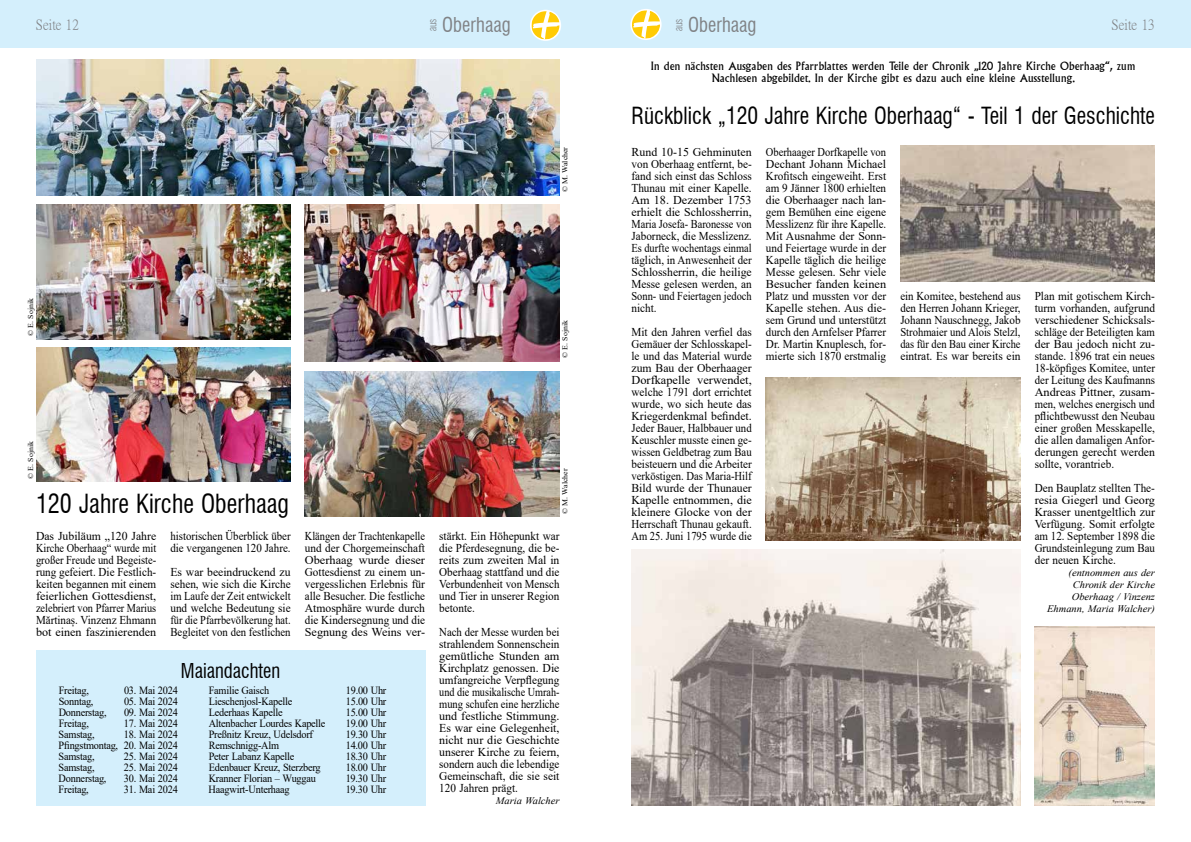
<style>
.page{position:relative;width:1191px;height:842px;background:#fff}
.page>*{position:absolute;margin:0;border:0;box-sizing:border-box;transform-origin:0 0}
.t1{font:condensed 25.7px "Swiss 721 BT";color:#000;scale:.94 1}
.t2{font:condensed 23.1px "Swiss 721 BT";color:#000;scale:.93 1}
.t3{font:condensed 20px "Swiss 721 BT";color:#808285;scale:.94 1}
.t4{font:condensed 20px "Swiss 721 BT";color:#000;scale:.94 1}
.t5{font:14.3px "P Ming Li U Ext B";color:#808285;scale:.96 1}
.t6{font:12px/12px "Times New Roman";color:#000;text-align:justify;scale:.94 1}
.t7{font:12px/12px "Times New Roman";color:#000;text-align:justify}
.t8{font:12px/12px "Times New Roman";color:#000;text-align:justify;scale:.88 1}
.t9{font:12px/12px "Times New Roman";color:#000;scale:.9 1}
.t10{font:12px/12px "Times New Roman";color:#000;text-align:justify;scale:.87 1}
.t11{font:12px/12px "Albert DB Normal";color:#000;text-align:center;scale:.94 1}
.t12{font:12px/12px "Times New Roman";color:#000;text-align:justify;scale:.93 1}
.t13{font:12px/12px "Times New Roman";color:#000;text-align:justify;scale:.91 1}
.t14{font:300 condensed 11.1px "Swiss 721 BT";color:#808285;scale:.93 1}
.t15{font:11px "Times New Roman";letter-spacing:-.02em;color:#000;scale:.93 1}
.t16{font:italic 10px/12px "Times New Roman";color:#000;text-align:right;scale:1.04 1}
.t17{font:7.5px "Times New Roman";color:#000;scale:1.05 1}
</style>
<div class="page">
<div style="left:596px;top:0;width:595px;height:48px;background:#d4effc"></div>
<svg style="left:630px;top:9px;width:31px;height:31px"></svg>
<svg style="left:632px;top:10px;width:28px;height:29px"></svg>
<div style="left:0;top:0;width:595px;height:48px;background:#d4effc"></div>
<svg style="left:530px;top:10px;width:31px;height:31px"></svg>
<svg style="left:531px;top:11px;width:28px;height:28px"></svg>
<div style="left:36px;top:650px;width:389px;height:156px;background:#d4effc"></div>
<img style="left:36px;top:205px;width:255px;height:134px">
<img style="left:305px;top:371px;width:254px;height:146px">
<img style="left:36px;top:60px;width:523px;height:136px">
<img style="left:305px;top:205px;width:254px;height:156px">
<img style="left:36px;top:348px;width:255px;height:134px">
<img style="left:631px;top:549px;width:389px;height:257px">
<img style="left:1034px;top:626px;width:121px;height:180px">
<img style="left:900px;top:145px;width:255px;height:136px">
<img style="left:766px;top:377px;width:254px;height:163px">
<p class="t5" style="left:36px;top:17px;width:46px">Seite 12</p>
<p class="t14" style="left:426px;top:31px;width:15px;rotate:-90deg">aus</p>
<h3 class="t3" style="left:442px;top:13px;width:74px">Oberhaag</h3>
<p class="t14" style="left:672px;top:31px;width:15px;rotate:-90deg">aus</p>
<h3 class="t3" style="left:688px;top:13px;width:74px">Oberhaag</h3>
<p class="t5" style="left:1111px;top:18px;width:46px">Seite 13</p>
<p class="t11" style="left:651px;top:60px;width:517px">In den nächsten Ausgaben des Pfarrblattes werden Teile der Chronik „120 Jahre Kirche Oberhaag“, zum<br>Nachlesen abgebildet. In der Kirche gibt es dazu auch eine kleine Ausstellung.</p>
<p class="t17" style="left:25px;top:336px;width:38px;rotate:-90deg">© E. Sojnik</p>
<p class="t17" style="left:25px;top:479px;width:38px;rotate:-90deg">© E. Sojnik</p>
<h1 class="t1" style="left:36px;top:488px;width:271px">120 Jahre Kirche Oberhaag</h1>
<p class="t17" style="left:560px;top:192px;width:45px;rotate:-90deg">© M. Walcher</p>
<p class="t17" style="left:560px;top:358px;width:38px;rotate:-90deg">© E. Sojnik</p>
<p class="t17" style="left:560px;top:514px;width:45px;rotate:-90deg">© M. Walcher</p>
<p class="t7" style="left:36px;top:530px;width:122px">Das Jubiläum „120 Jahre Kirche Oberhaag“ wurde mit großer Freude und Begeiste&shy;rung gefeiert. Die Festlich&shy;keiten begannen mit einem feierlichen Gottesdienst, zelebriert von Pfarrer Marius Mărtinaș. Vinzenz Ehmann bot einen faszinierenden</p>
<p class="t9" style="left:170px;top:530px;width:135px">historischen Überblick über die vergangenen 120 Jahre.</p>
<p class="t10" style="left:305px;top:530px;width:140px">Klängen der Trachtenkapelle und der Chorgemeinschaft Oberhaag wurde dieser Gottesdienst zu einem un&shy;vergesslichen Erlebnis für alle Besucher. Die festliche Atmosphäre wurde durch die Kindersegnung und die Segnung des Weins ver-</p>
<p class="t6" style="left:439px;top:530px;width:129px">stärkt. Ein Höhepunkt war die Pferdesegnung, die be&shy;reits zum zweiten Mal in Oberhaag stattfand und die Verbundenheit von Mensch und Tier in unserer Region betonte.</p>
<p class="t7" style="left:170px;top:566px;width:122px">Es war beeindruckend zu sehen, wie sich die Kirche im Laufe der Zeit entwickelt und welche Bedeutung sie für die Pfarrbevölkerung hat.<br>Begleitet von den festlichen</p>
<p class="t9" style="left:439px;top:626px;width:135px;text-align:justify">Nach der Messe wurden bei strahlendem Sonnenschein gemütliche Stunden am Kirchplatz genossen. Die umfangreiche Verpflegung und die musikalische Umrah&shy;mung schufen eine herzliche und festliche Stimmung.<br>Es war eine Gelegenheit, nicht nur die Geschichte unserer Kirche zu feiern, sondern auch die lebendige Gemeinschaft, die sie seit 120 Jahren prägt.</p>
<p class="t16" style="left:496px;top:794px;width:63px">Maria Walcher</p>
<h3 class="t4" style="left:181px;top:658px;width:107px">Maiandachten</h3>
<p class="t15" style="left:59px;top:683px;width:34px">Freitag,</p>
<p class="t15" style="left:124px;top:683px;width:59px">03. Mai 2024</p>
<p class="t15" style="left:209px;top:683px;width:66px">Familie Gaisch</p>
<p class="t15" style="left:346px;top:683px;width:45px">19.00 Uhr</p>
<p class="t15" style="left:59px;top:694px;width:39px">Sonntag,</p>
<p class="t15" style="left:124px;top:694px;width:59px">05. Mai 2024</p>
<p class="t15" style="left:209px;top:694px;width:91px">Lieschenjosl-Kapelle</p>
<p class="t15" style="left:346px;top:694px;width:45px">15.00 Uhr</p>
<p class="t15" style="left:59px;top:705px;width:53px">Donnerstag,</p>
<p class="t15" style="left:124px;top:705px;width:59px">09. Mai 2024</p>
<p class="t15" style="left:209px;top:705px;width:81px">Lederhaas Kapelle</p>
<p class="t15" style="left:346px;top:705px;width:45px">15.00 Uhr</p>
<p class="t15" style="left:59px;top:716px;width:34px">Freitag,</p>
<p class="t15" style="left:124px;top:716px;width:59px">17. Mai 2024</p>
<p class="t15" style="left:209px;top:716px;width:127px">Altenbacher Lourdes Kapelle</p>
<p class="t15" style="left:346px;top:716px;width:45px">19.00 Uhr</p>
<p class="t15" style="left:59px;top:727px;width:40px">Samstag,</p>
<p class="t15" style="left:124px;top:727px;width:59px">18. Mai 2024</p>
<p class="t15" style="left:209px;top:727px;width:114px">Preßnitz Kreuz, Udelsdorf</p>
<p class="t15" style="left:346px;top:727px;width:45px">19.30 Uhr</p>
<p class="t15" style="left:59px;top:738px;width:130px">Pfingstmontag, 20. Mai 2024</p>
<p class="t15" style="left:209px;top:738px;width:77px">Remschnigg-Alm</p>
<p class="t15" style="left:346px;top:738px;width:45px">14.00 Uhr</p>
<p class="t15" style="left:59px;top:749px;width:40px">Samstag,</p>
<p class="t15" style="left:124px;top:749px;width:59px">25. Mai 2024</p>
<p class="t15" style="left:209px;top:749px;width:94px">Peter Labanz Kapelle</p>
<p class="t15" style="left:346px;top:749px;width:45px">18.30 Uhr</p>
<p class="t15" style="left:59px;top:760px;width:40px">Samstag,</p>
<p class="t15" style="left:124px;top:760px;width:59px">25. Mai 2024</p>
<p class="t15" style="left:209px;top:760px;width:122px">Edenbauer Kreuz, Sterzberg</p>
<p class="t15" style="left:346px;top:760px;width:45px">18.00 Uhr</p>
<p class="t15" style="left:59px;top:771px;width:53px">Donnerstag,</p>
<p class="t15" style="left:124px;top:771px;width:59px">30. Mai 2024</p>
<p class="t15" style="left:209px;top:771px;width:117px">Kranner Florian – Wuggau</p>
<p class="t15" style="left:346px;top:771px;width:45px">19.30 Uhr</p>
<p class="t15" style="left:59px;top:782px;width:34px">Freitag,</p>
<p class="t15" style="left:124px;top:782px;width:59px">31. Mai 2024</p>
<p class="t15" style="left:209px;top:782px;width:89px">Haagwirt-Unterhaag</p>
<p class="t15" style="left:346px;top:782px;width:45px">19.30 Uhr</p>
<h2 class="t2" style="left:631px;top:102px;width:564px">Rückblick „120 Jahre Kirche Oberhaag“ - Teil 1 der Geschichte</h2>
<p class="t7" style="left:631px;top:146px;width:122px">Rund 10-15 Gehminuten von Oberhaag entfernt, be&shy;fand sich einst das Schloss Thunau mit einer Kapelle.<br>Am 18. Dezember 1753 erhielt die Schlossherrin, Maria Josefa- Baronesse von Jaborneck, die Messlizenz.<br>Es durfte wochentags einmal täglich, in Anwesenheit der Schlossherrin, die heilige Messe gelesen werden, an Sonn- und Feiertagen jedoch nicht.</p>
<p class="t6" style="left:631px;top:326px;width:129px">Mit den Jahren verfiel das Gemäuer der Schlosskapel&shy;le und das Material wurde zum Bau der Oberhaager Dorfkapelle verwendet, welche 1791 dort errichtet wurde, wo sich heute das Kriegerdenkmal befindet.<br>Jeder Bauer, Halbbauer und Keuschler musste einen ge&shy;wissen Geldbetrag zum Bau beisteuern und die Arbeiter verköstigen. Das Maria-Hilf Bild wurde der Thunauer Kapelle entnommen, die kleinere Glocke von der Herrschaft Thunau gekauft.<br>Am 25. Juni 1795 wurde die</p>
<p class="t8" style="left:766px;top:146px;width:138px">Oberhaager Dorfkapelle von Dechant Johann Michael Krofitsch eingeweiht. Erst am 9 Jänner 1800 erhielten die Oberhaager nach lan&shy;gem Bemühen eine eigene Messlizenz für ihre Kapelle.<br>Mit Ausnahme der Sonn&shy;und Feiertage wurde in der Kapelle täglich die heilige Messe gelesen. Sehr viele Besucher fanden keinen Platz und mussten vor der Kapelle stehen. Aus die&shy;sem Grund und unterstützt durch den Arnfelser Pfarrer Dr. Martin Knuplesch, for&shy;mierte sich 1870 erstmalig</p>
<p class="t13" style="left:900px;top:290px;width:134px">ein Komitee, bestehend aus den Herren Johann Krieger, Johann Nauschnegg, Jakob Strohmaier und Alois Stelzl, das für den Bau einer Kirche eintrat. Es war bereits ein</p>
<p class="t6" style="left:1034px;top:290px;width:129px">Plan mit gotischem Kirch&shy;turm vorhanden, aufgrund verschiedener Schicksals&shy;schläge der Beteiligten kam der Bau jedoch nicht zu&shy;stande. 1896 trat ein neues 18-köpfiges Komitee, unter der Leitung des Kaufmanns Andreas Pittner, zusam&shy;men, welches energisch und pflichtbewusst den Neubau einer großen Messkapelle, die allen damaligen Anfor&shy;derungen gerecht werden sollte, vorantrieb.</p>
<p class="t12" style="left:1034px;top:482px;width:131px">Den Bauplatz stellten The&shy;resia Giegerl und Georg Krasser unentgeltlich zur Verfügung. Somit erfolgte am 12. September 1898 die Grundsteinlegung zum Bau der neuen Kirche.</p>
<p class="t16" style="left:1047px;top:566px;width:105px">(entnommen aus der<br>Chronik der Kirche<br>Oberhaag / Vinzenz<br>Ehmann, Maria Walcher)</p>
</div>
